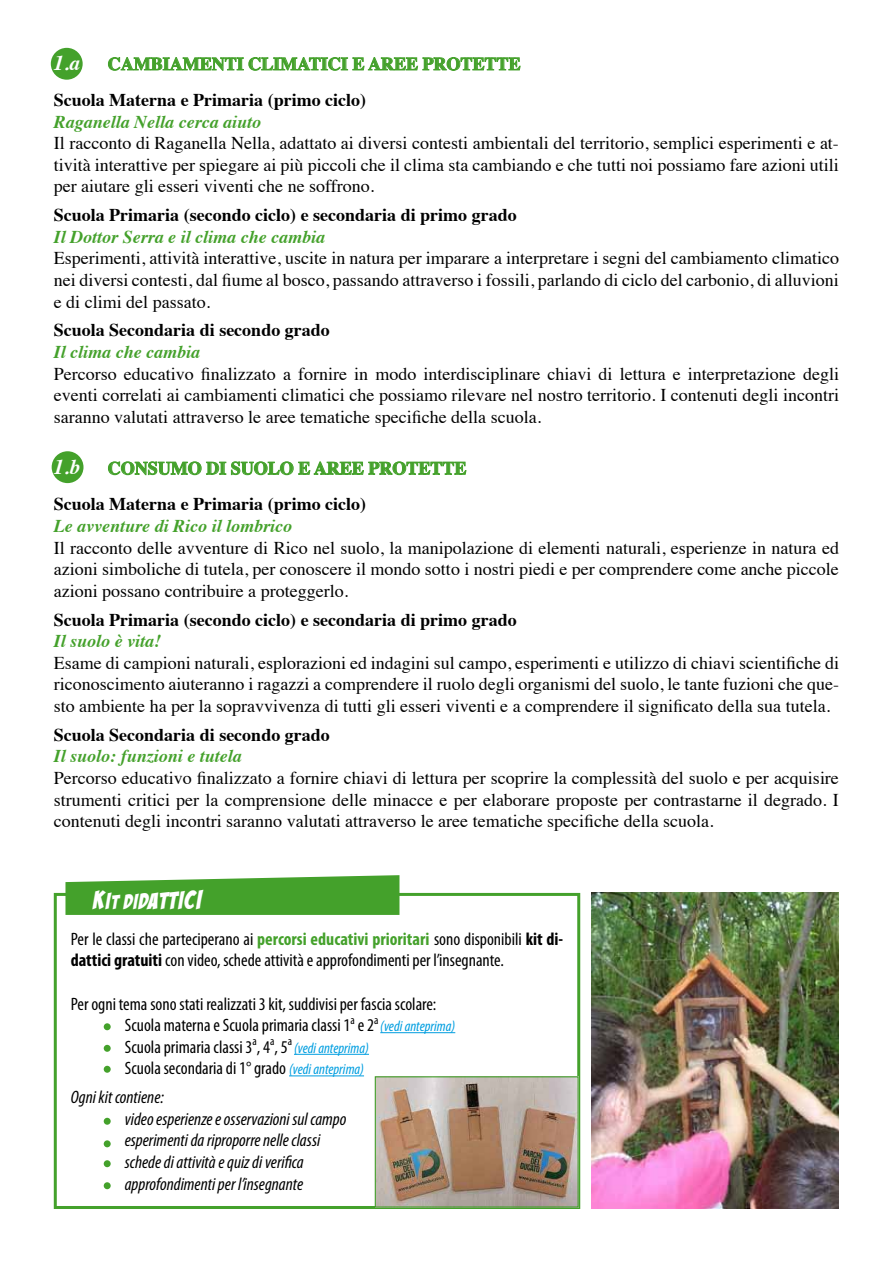
<style>
.page{position:relative;width:893px;height:1263px;background:#fff}
.page>*{position:absolute;margin:0;border:0;box-sizing:border-box;transform-origin:0 0}
.t1{font:25.5px "Bada Boom BB";color:#fff}
.t2{font:italic 700 21px "Times";color:#fff}
.t3{font:18px/21.6px "Times";color:#000;text-align:justify}
.t4{font:condensed 18px/21.6px "Myriad Pro";color:#000}
.t5{font:700 18px "Times";color:#000}
.t6{font:italic 700 18px "Times";color:#44a12b}
.t7{font:italic condensed 18px/21.6px "Myriad Pro";color:#000}
.t8{font:700 18px "Times";color:#44a12b}
.t9{font:italic condensed 15px "Myriad Pro";color:#009ee0}
.s1{font-size:22.5px}
.s2{font-size:19.5px}
.s3{font-size:20.25px}
.s4{font-size:21px}
.s5{font-size:21.75px}
.s6{font-size:23.25px}
.s7{font-size:24px}
.s8{font-size:24.75px}
.s9{font-size:26.25px}
.s10{font-weight:700;color:#44a12b}
.s11{font-weight:700}
.s12{font-style:italic;font-size:15px;color:#009ee0}
.s13{font-style:italic}
</style>
<div class="page">
<div style="left:51px;top:48px;width:32px;height:32px;background:#44a12b;border-radius:50%"></div>
<svg style="left:108px;top:57px;width:413px;height:14px"></svg>
<div style="left:52px;top:451px;width:32px;height:32px;background:#44a12b;border-radius:50%"></div>
<svg style="left:108px;top:461px;width:359px;height:14px"></svg>
<hr style="left:380px;top:1032px;width:75px;height:1px;background:#009ee0">
<hr style="left:294px;top:1054px;width:75px;height:1px;background:#009ee0">
<hr style="left:289px;top:1075px;width:75px;height:1px;background:#009ee0">
<div style="left:104px;top:1023px;width:7px;height:7px;background:#44a12b;border-radius:50%"></div>
<div style="left:104px;top:1045px;width:7px;height:7px;background:#44a12b;border-radius:50%"></div>
<div style="left:104px;top:1066px;width:7px;height:7px;background:#44a12b;border-radius:50%"></div>
<div style="left:104px;top:1118px;width:7px;height:7px;background:#44a12b;border-radius:50%"></div>
<div style="left:104px;top:1140px;width:7px;height:7px;background:#44a12b;border-radius:50%"></div>
<div style="left:104px;top:1160px;width:7px;height:7px;background:#44a12b;border-radius:50%"></div>
<div style="left:104px;top:1182px;width:7px;height:7px;background:#44a12b;border-radius:50%"></div>
<div style="left:54px;top:893px;width:526px;height:316px;border:3px solid #44a12b"></div>
<svg style="left:65px;top:875px;width:334px;height:40px;background:#55a93e"></svg>
<img style="left:377px;top:1078px;width:200px;height:127px">
<div style="left:375px;top:1076px;width:204px;height:131px;border:1px solid #44a12b"></div>
<img style="left:591px;top:893px;width:248px;height:316px">
<p class="t2" style="left:54px;top:43px;width:28px">1.a</p>
<p class="t8" style="left:108px;top:47px;width:414px">CAMBIAMENTI CLIMATICI E AREE PROTETTE</p>
<p class="t5" style="left:54px;top:83px;width:314px">Scuola Materna e Primaria (primo ciclo)</p>
<p class="t6" style="left:54px;top:105px;width:209px">Raganella Nella cerca aiuto</p>
<p class="t3" style="left:54px;top:131px;width:787px">Il racconto di Raganella Nella, adattato ai diversi contesti ambientali del territorio, semplici esperimenti e at&shy;tività interattive per spiegare ai più piccoli che il clima sta cambiando e che tutti noi possiamo fare azioni utili per aiutare gli esseri viventi che ne soffrono.</p>
<p class="t5" style="left:54px;top:198px;width:464px">Scuola Primaria (secondo ciclo) e secondaria di primo grado</p>
<p class="t6" style="left:54px;top:220px;width:273px">Il Dottor Serra e il clima che cambia</p>
<p class="t3" style="left:54px;top:246px;width:787px">Esperimenti, attività interattive, uscite in natura per imparare a interpretare i segni del cambiamento climatico nei diversi contesti, dal fiume al bosco, passando attraverso i fossili, parlando di ciclo del carbonio, di alluvioni e di climi del passato.</p>
<p class="t5" style="left:54px;top:313px;width:278px">Scuola Secondaria di secondo grado</p>
<p class="t6" style="left:54px;top:335px;width:148px">Il clima che cambia</p>
<p class="t3" style="left:54px;top:361px;width:787px">Percorso educativo finalizzato a fornire in modo interdisciplinare chiavi di lettura e interpretazione degli eventi correlati ai cambiamenti climatici che possiamo rilevare nel nostro territorio. I contenuti degli incontri saranno valutati attraverso le aree tematiche specifiche della scuola.</p>
<p class="t2" style="left:54px;top:448px;width:28px">1.b</p>
<p class="t8" style="left:108px;top:451px;width:360px">CONSUMO DI SUOLO E AREE PROTETTE</p>
<p class="t5" style="left:54px;top:487px;width:314px">Scuola Materna e Primaria (primo ciclo)</p>
<p class="t6" style="left:54px;top:509px;width:240px">Le avventure di Rico il lombrico</p>
<p class="t3" style="left:54px;top:535px;width:787px">Il racconto delle avventure di Rico nel suolo, la manipolazione di elementi naturali, esperienze in natura ed azioni simboliche di tutela, per conoscere il mondo sotto i nostri piedi e per comprendere come anche piccole azioni possano contribuire a proteggerlo.</p>
<p class="t5" style="left:54px;top:602px;width:464px">Scuola Primaria (secondo ciclo) e secondaria di primo grado</p>
<p class="t6" style="left:54px;top:624px;width:109px">Il suolo è vita!</p>
<p class="t3" style="left:54px;top:650px;width:787px">Esame di campioni naturali, esplorazioni ed indagini sul campo, esperimenti e utilizzo di chiavi scientifiche di riconoscimento aiuteranno i ragazzi a comprendere il ruolo degli organismi del suolo, le tante fuzioni che que&shy;sto ambiente ha per la sopravvivenza di tutti gli esseri viventi e a comprendere il significato della sua tutela.</p>
<p class="t5" style="left:54px;top:717px;width:278px">Scuola Secondaria di secondo grado</p>
<p class="t6" style="left:54px;top:739px;width:190px">Il suolo: funzioni e tutela</p>
<p class="t3" style="left:54px;top:766px;width:787px">Percorso educativo finalizzato a fornire chiavi di lettura per scoprire la complessità del suolo e per acquisire strumenti critici per la comprensione delle minacce e per elaborare proposte per contrastarne il degrado. I contenuti degli incontri saranno valutati attraverso le aree tematiche specifiche della scuola.</p>
<h1 class="t1" style="left:93px;top:886px;width:110px">K<span class="s1">i</span><span class="s2">t</span> <span class="s3">d</span><span class="s4">i</span><span class="s5">d</span><span class="s1">a</span><span class="s6">t</span><span class="s7">t</span><span class="s8">i</span>c<span class="s9">i</span></h1>
<p class="t4" style="left:71px;top:928px;width:494px">Per le classi che parteciperano ai <span class="s10">percorsi educativi prioritari</span> sono disponibili <span class="s11">kit di&shy;dattici gratuiti</span> con video, schede attività e approfondimenti per l’insegnante.</p>
<p class="t4" style="left:71px;top:992px;width:367px;text-align:center">Per ogni tema sono stati realizzati 3 kit, suddivisi per fascia scolare:<br>Scuola materna e Scuola primaria classi 1<sup>a</sup> e 2<sup>a</sup></p>
<p class="t9" style="left:380px;top:1017px;width:77px">(vedi anteprima)</p>
<p class="t4" style="left:125px;top:1036px;width:169px">Scuola primaria classi 3<sup>a</sup>, 4<sup>a</sup>, 5<sup>a</sup></p>
<p class="t9" style="left:294px;top:1039px;width:77px">(vedi anteprima)</p>
<p class="t4" style="left:71px;top:1054px;width:295px;line-height:28.8px;text-indent:54px">Scuola secondaria di 1° grado <span class="s12">(vedi anteprima)<br></span><span class="s13">Ogni kit contiene:</span></p>
<p class="t7" style="left:125px;top:1108px;width:223px">video esperienze e osservazioni sul campo esperimenti da riproporre nelle classi schede di attività e quiz di verifica approfondimenti per l’insegnante</p>
</div>
